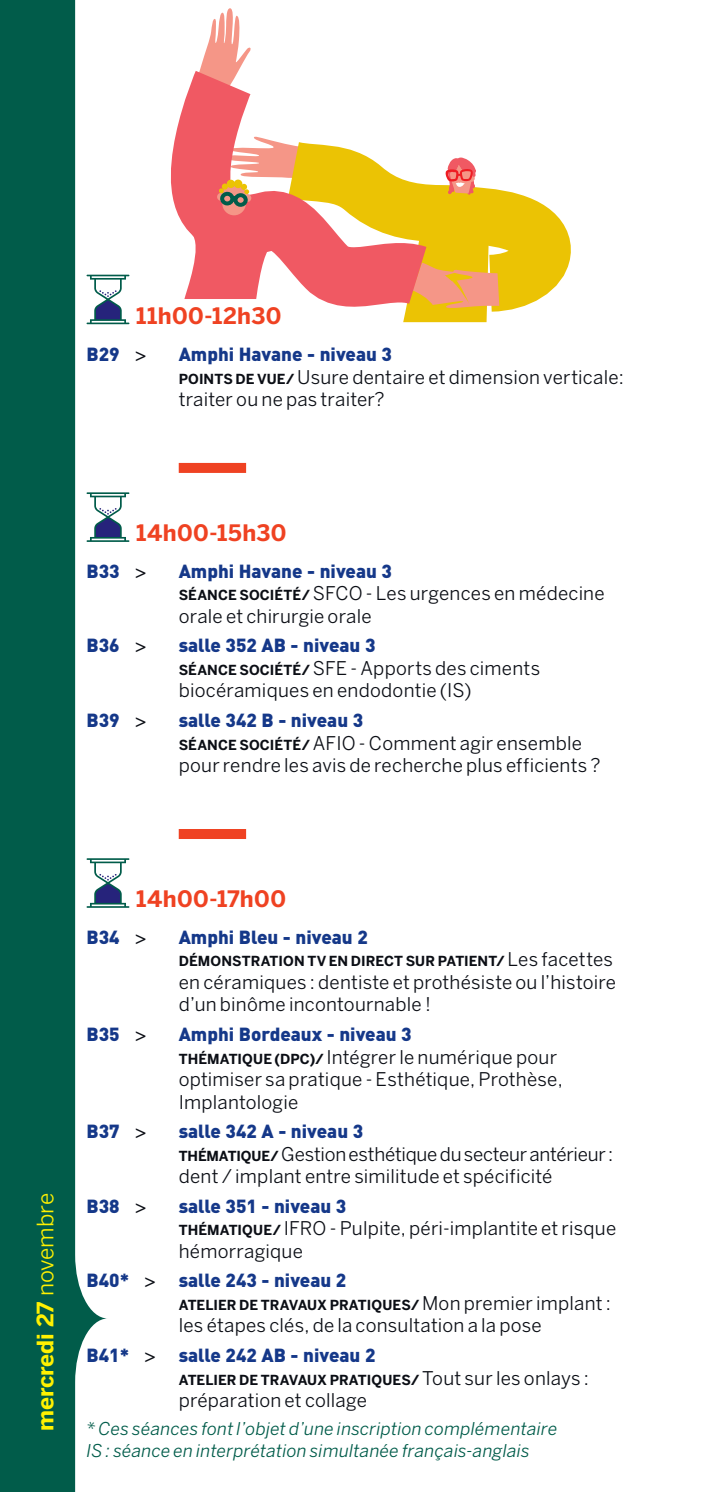
<style>
.page{position:relative;width:714px;height:1492px;background:#fff}
.page>*{position:absolute;margin:0;border:0;box-sizing:border-box;transform-origin:0 0}
.t1{font:700 22.5px "Benton Sans";color:#fff101}
.t2{font:700 22.5px "Benton Sans";letter-spacing:.02em;color:#ef4222}
.t3{font:18.75px/22.5px "Benton Sans";letter-spacing:.01em;color:#0b0e15}
.t4{font:900 18.75px "DIN";color:#153889}
.t5{font:italic 17.5px/22.5px "Benton Sans";letter-spacing:.01em;color:#015c4a}
.t6{font:700 13.75px "Benton Sans";letter-spacing:.005em;color:#0b0e15}
.s1{font-family:"DIN Condensed";font-weight:700;color:#0b0e15}
.s2{font-weight:700;font-size:13.75px}
.s3{font-weight:400}
.s4{font-weight:400;font-size:18.75px}
</style>
<div class="page">
<div style="left:179px;top:463px;width:67px;height:10px;background:#ef4222"></div>
<div style="left:179px;top:828px;width:67px;height:10px;background:#ef4222"></div>
<svg style="left:499px;top:190px;width:72px;height:122px"></svg>
<svg style="left:212px;top:8px;width:28px;height:15px"></svg>
<svg style="left:108px;top:23px;width:379px;height:302px"></svg>
<svg style="left:233px;top:179px;width:10px;height:9px"></svg>
<svg style="left:226px;top:179px;width:9px;height:9px"></svg>
<svg style="left:178px;top:184px;width:105px;height:115px"></svg>
<svg style="left:403px;top:156px;width:96px;height:166px"></svg>
<svg style="left:108px;top:274px;width:21px;height:50px"></svg>
<svg style="left:108px;top:492px;width:21px;height:50px"></svg>
<svg style="left:108px;top:858px;width:21px;height:49px"></svg>
<svg style="left:0;top:0;width:108px;height:1491px;fill:#015c4a"></svg>
<svg style="left:0;top:1485px;width:3px;height:7px"></svg>
<p class="t2" style="left:136px;top:302px;width:147px">11h00-12h30</p>
<p class="t4" style="left:86px;top:341px;width:61px">B29 <span class="s1">&gt;</span></p>
<p class="t4" style="left:179px;top:341px;width:215px">Amphi Havane - niveau 3</p>
<p class="t3" style="left:179px;top:365px;width:446px"><span class="s2">POINTS DE VUE/</span> Usure dentaire et dimension verticale: traiter ou ne pas traiter?</p>
<p class="t2" style="left:136px;top:519px;width:152px">14h00-15h30</p>
<p class="t4" style="left:86px;top:558px;width:61px">B33 <span class="s1">&gt;</span></p>
<p class="t4" style="left:179px;top:558px;width:215px">Amphi Havane - niveau 3</p>
<p class="t3" style="left:179px;top:582px;width:427px"><span class="s2">SÉANCE SOCIÉTÉ/</span> SFCO - Les urgences en médecine orale et chirurgie orale</p>
<p class="t4" style="left:86px;top:633px;width:61px">B36 <span class="s1">&gt;</span></p>
<p class="t4" style="left:179px;top:633px;width:198px">salle 352 AB - niveau 3</p>
<p class="t3" style="left:179px;top:656px;width:363px"><span class="s2">SÉANCE SOCIÉTÉ/</span> SFE - Apports des ciments biocéramiques en endodontie (IS)</p>
<p class="t4" style="left:86px;top:707px;width:61px">B39 <span class="s1">&gt;</span></p>
<p class="t4" style="left:179px;top:707px;width:186px">salle 342 B - niveau 3</p>
<p class="t3" style="left:179px;top:731px;width:423px"><span class="s2">SÉANCE SOCIÉTÉ/</span> AFIO - Comment agir ensemble pour rendre les avis de recherche plus efficients ?</p>
<p class="t1" style="left:32px;top:1431px;width:240px;rotate:-90deg">mercredi 27 <span class="s3">novembre</span></p>
<p class="t1" style="left:41px;top:1431px;width:240px;rotate:-90deg">mercredi 27 <span class="s3">novembre</span></p>
<p class="t2" style="left:136px;top:885px;width:151px">14h00-17h00</p>
<p class="t4" style="left:86px;top:924px;width:61px">B34 <span class="s1">&gt;</span></p>
<p class="t4" style="left:179px;top:924px;width:190px">Amphi Bleu - niveau 2</p>
<p class="t6" style="left:179px;top:953px;width:436px">DÉMONSTRATION TV EN DIRECT SUR PATIENT/ <span class="s4">Les facettes</span></p>
<p class="t3" style="left:179px;top:970px;width:438px">en céramiques : dentiste et prothésiste ou l’histoire d’un binôme incontournable !</p>
<p class="t4" style="left:86px;top:1021px;width:61px">B35 <span class="s1">&gt;</span></p>
<p class="t4" style="left:179px;top:1021px;width:234px">Amphi Bordeaux - niveau 3</p>
<p class="t3" style="left:179px;top:1045px;width:385px"><span class="s2">THÉMATIQUE (DPC)/</span> Intégrer le numérique pour optimiser sa pratique - Esthétique, Prothèse,<br>Implantologie</p>
<p class="t4" style="left:86px;top:1118px;width:61px">B37 <span class="s1">&gt;</span></p>
<p class="t4" style="left:179px;top:1118px;width:186px">salle 342 A - niveau 3</p>
<p class="t3" style="left:179px;top:1142px;width:436px"><span class="s2">THÉMATIQUE/</span> Gestion esthétique du secteur antérieur : dent / implant entre similitude et spécificité</p>
<p class="t4" style="left:86px;top:1193px;width:61px">B38 <span class="s1">&gt;</span></p>
<p class="t4" style="left:179px;top:1193px;width:169px">salle 351 - niveau 3</p>
<p class="t3" style="left:179px;top:1216px;width:439px"><span class="s2">THÉMATIQUE/</span> IFRO - Pulpite, péri-implantite et risque hémorragique</p>
<p class="t4" style="left:86px;top:1267px;width:261px">B40* <span class="s1">&gt;</span> salle 243 - niveau 2</p>
<p class="t6" style="left:179px;top:1296px;width:433px">ATELIER DE TRAVAUX PRATIQUES/ <span class="s4">Mon premier implant :</span></p>
<p class="t3" style="left:179px;top:1313px;width:364px">les étapes clés, de la consultation a la pose</p>
<p class="t4" style="left:86px;top:1342px;width:290px">B41* <span class="s1">&gt;</span> salle 242 AB - niveau 2</p>
<p class="t6" style="left:179px;top:1371px;width:411px">ATELIER DE TRAVAUX PRATIQUES/ <span class="s4">Tout sur les onlays :</span></p>
<p class="t3" style="left:179px;top:1388px;width:190px">préparation et collage</p>
<p class="t5" style="left:86px;top:1416px;width:472px">* Ces séances font l’objet d’une inscription complémentaire<br>IS : séance en interprétation simultanée français-anglais</p>
</div>
